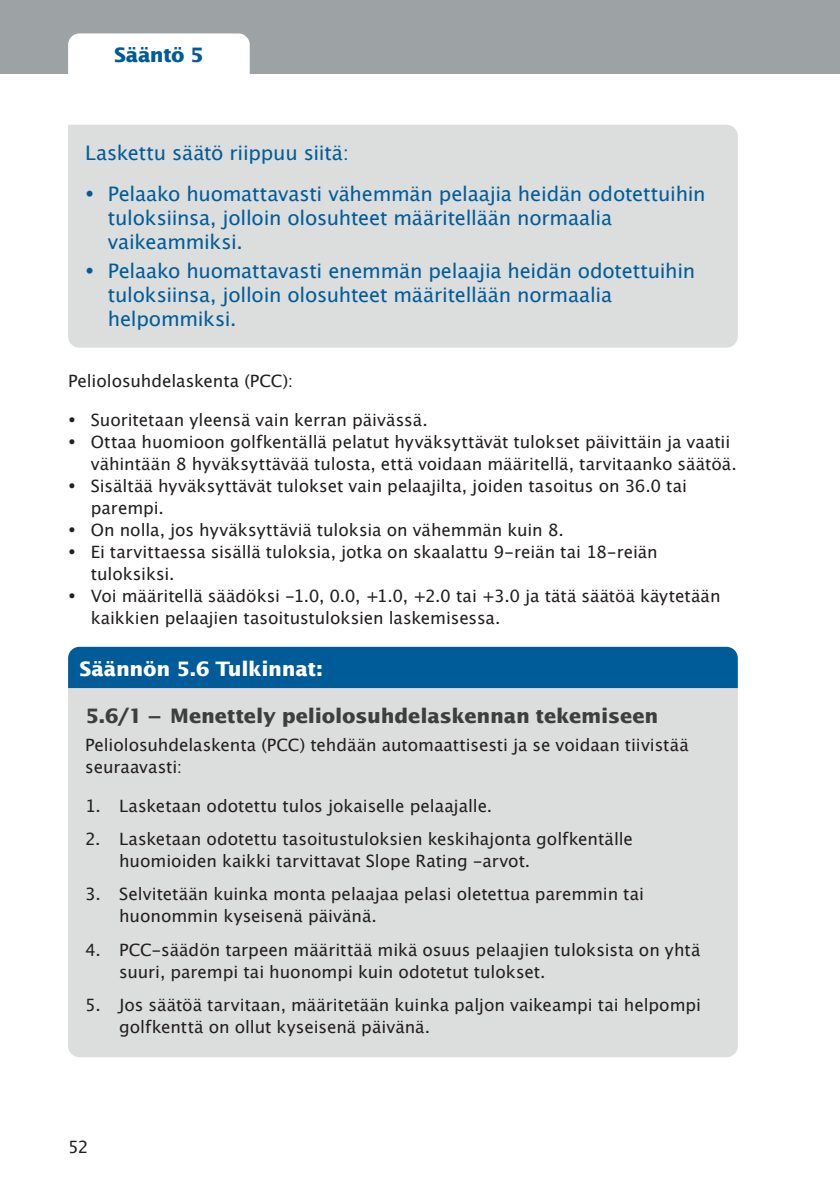
<style>
.page{position:relative;width:840px;height:1191px;background:#fff}
.page>*{position:absolute;margin:0;border:0;box-sizing:border-box;transform-origin:0 0}
.Principle_statement{font:20px/24px "Lucida San Rom";letter-spacing:-.015em;color:#005c98}
.H3_lyhyt{font:700 20px "Lucida San";letter-spacing:-.01em;color:#3e3e3f}
.H3_white{font:700 20px "Lucida San";letter-spacing:-.02em;color:#fff}
.Section_name{font:700 20px "Lucida San";letter-spacing:-.03em;color:#005c98}
.body_text_8_5_11{font:17px/22px "Lucida San Rom";color:#231f20}
</style>
<div class="page">
<div style="left:0;top:0;width:839px;height:74px;background:#9da2a4"></div>
<div style="left:68px;top:33px;width:181px;height:41px;background:#fff"></div>
<div style="left:68px;top:125px;width:669px;height:223px;background:#dcdddd"></div>
<div style="left:68px;top:688px;width:669px;height:369px;background:#dcdddd"></div>
<div style="left:68px;top:647px;width:669px;height:41px;background:#005c98"></div>
<p class="Section_name" style="left:114px;top:41px;width:91px">Sääntö 5</p>
<p class="Principle_statement" style="left:85px;top:141px;width:265px">Laskettu säätö riippuu siitä:</p>
<p class="Principle_statement" style="left:108px;top:182px;width:599px;text-indent:-23px">• Pelaako huomattavasti vähemmän pelaajia heidän odotettuihin tuloksiinsa, jolloin olosuhteet määritellään normaalia vaikeammiksi.</p>
<p class="Principle_statement" style="left:108px;top:259px;width:588px;text-indent:-23px">• Pelaako huomattavasti enemmän pelaajia heidän odotettuihin tuloksiinsa, jolloin olosuhteet määritellään normaalia helpommiksi.</p>
<p class="body_text_8_5_11" style="left:68px;top:370px;width:226px">Peliolosuhdelaskenta (PCC):</p>
<p class="body_text_8_5_11" style="left:68px;top:409px;width:361px">• Suoritetaan yleensä vain kerran päivässä.</p>
<p class="body_text_8_5_11" style="left:91px;top:431px;width:647px;text-indent:-23px">• Ottaa huomioon golfkentällä pelatut hyväksyttävät tulokset päivittäin ja vaatii vähintään 8 hyväksyttävää tulosta, että voidaan määritellä, tarvitaanko säätöä.</p>
<p class="body_text_8_5_11" style="left:91px;top:475px;width:597px;text-indent:-23px">• Sisältää hyväksyttävät tulokset vain pelaajilta, joiden tasoitus on 36.0 tai parempi.</p>
<p class="body_text_8_5_11" style="left:68px;top:519px;width:497px">• On nolla, jos hyväksyttäviä tuloksia on vähemmän kuin 8.</p>
<p class="body_text_8_5_11" style="left:91px;top:541px;width:568px;text-indent:-23px">• Ei tarvittaessa sisällä tuloksia, jotka on skaalattu 9-reiän tai 18-reiän tuloksiksi.</p>
<p class="body_text_8_5_11" style="left:91px;top:585px;width:631px;text-indent:-23px">• Voi määritellä säädöksi -1.0, 0.0, +1.0, +2.0 tai +3.0 ja tätä säätöä käytetään kaikkien pelaajien tasoitustuloksien laskemisessa.</p>
<p class="H3_white" style="left:79px;top:655px;width:245px">Säännön 5.6 Tulkinnat:</p>
<p class="H3_lyhyt" style="left:85px;top:702px;width:574px">5.6/1 – Menettely peliolosuhdelaskennan tekemiseen</p>
<p class="body_text_8_5_11" style="left:85px;top:734px;width:604px">Peliolosuhdelaskenta (PCC) tehdään automaattisesti ja se voidaan tiivistää seuraavasti:</p>
<p class="body_text_8_5_11" style="left:85px;top:795px;width:408px">1. Lasketaan odotettu tulos jokaiselle pelaajalle.</p>
<p class="body_text_8_5_11" style="left:119px;top:828px;width:515px;text-indent:-34px">2. Lasketaan odotettu tasoitustuloksien keskihajonta golfkentälle huomioiden kaikki tarvittavat Slope Rating -arvot.</p>
<p class="body_text_8_5_11" style="left:119px;top:883px;width:526px;text-indent:-34px">3. Selvitetään kuinka monta pelaajaa pelasi oletettua paremmin tai huonommin kyseisenä päivänä.</p>
<p class="body_text_8_5_11" style="left:119px;top:939px;width:582px;text-indent:-34px">4. PCC-säädön tarpeen määrittää mikä osuus pelaajien tuloksista on yhtä suuri, parempi tai huonompi kuin odotetut tulokset.</p>
<p class="body_text_8_5_11" style="left:119px;top:994px;width:583px;text-indent:-34px">5. Jos säätöä tarvitaan, määritetään kuinka paljon vaikeampi tai helpompi golfkenttä on ollut kyseisenä päivänä.</p>
<p class="body_text_8_5_11" style="left:68px;top:1136px;width:22px">52</p>
</div>
